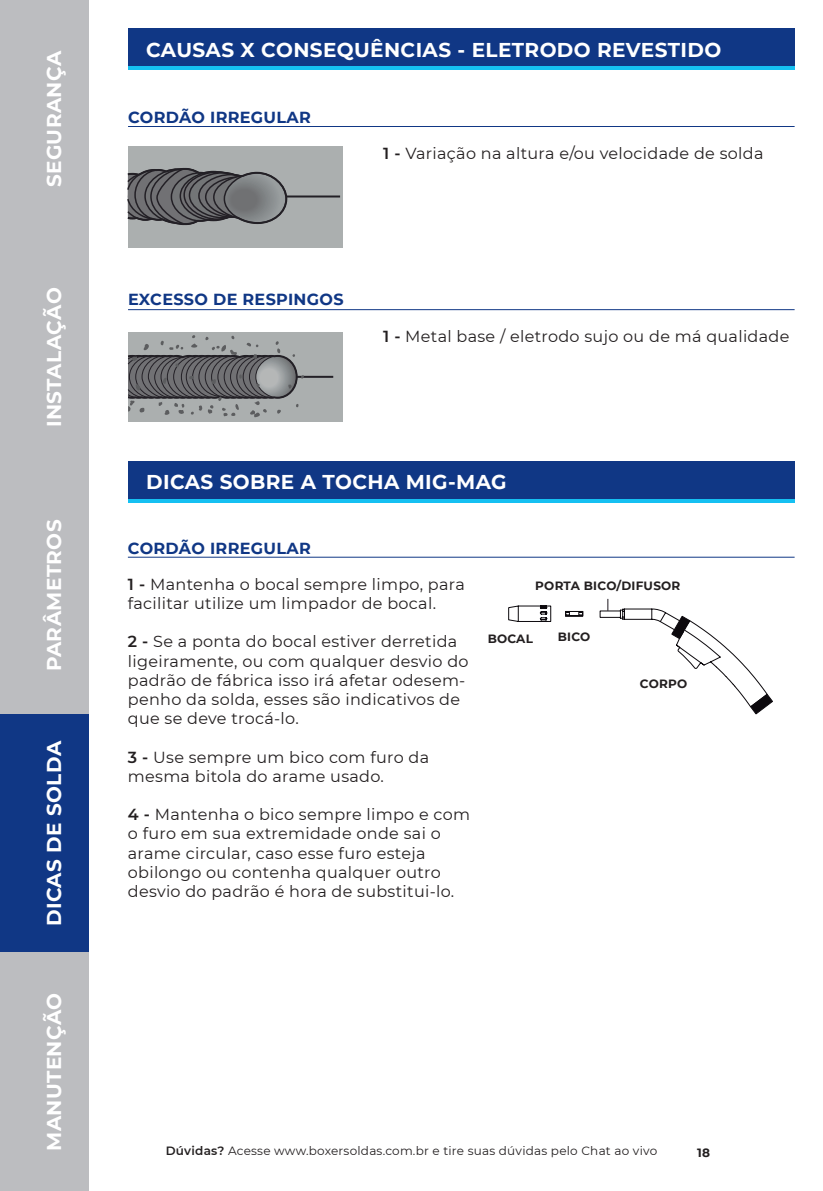
<style>
.page{position:relative;width:823px;height:1191px;background:#fff}
.page>*{position:absolute;margin:0;border:0;box-sizing:border-box;transform-origin:0 0}
.t1{font:700 20px "Montserrat";letter-spacing:.02em;color:#fff}
.t2{font:16px/19.2px "Montserrat";letter-spacing:.02em;color:#231f20}
.t3{font:700 16px "Montserrat";letter-spacing:.02em;color:#103785}
.t4{font:12px "Montserrat";letter-spacing:.02em;color:#231f20}
.t5{font:700 12px "Montserrat";letter-spacing:.02em;color:#231f20}
.s1{font-weight:600}
</style>
<div class="page">
<hr style="left:128px;top:126px;width:666px;height:1px;background:#103785">
<div style="left:128px;top:146px;width:214px;height:101px;background:#abafaf"></div>
<hr style="left:128px;top:195px;width:212px;height:2px;background:#232026">
<svg style="left:127px;top:168px;width:161px;height:58px"></svg>
<hr style="left:128px;top:309px;width:666px;height:1px;background:#103785">
<div style="left:128px;top:332px;width:214px;height:89px;background:#abafaf"></div>
<hr style="left:128px;top:376px;width:205px;height:2px;background:#232026">
<svg style="left:127px;top:335px;width:177px;height:82px"></svg>
<div style="left:128px;top:28px;width:666px;height:42px;background:#103785"></div>
<hr style="left:128px;top:67px;width:666px;height:3px;background:#15c0f2">
<hr style="left:128px;top:557px;width:666px;height:1px;background:#103785">
<svg style="left:508px;top:605px;width:43px;height:17px"></svg>
<div style="left:565px;top:611px;width:17px;height:5px;border:1px solid #0c090d"></div>
<svg style="left:578px;top:611px;width:5px;height:5px"></svg>
<svg style="left:565px;top:611px;width:4px;height:5px"></svg>
<svg style="left:599px;top:599px;width:174px;height:116px"></svg>
<div style="left:128px;top:461px;width:666px;height:42px;background:#103785"></div>
<hr style="left:128px;top:499px;width:666px;height:4px;background:#15c0f2">
<div style="left:0;top:0;width:88px;height:238px;background:#bcbdc0"></div>
<div style="left:0;top:238px;width:88px;height:238px;background:#bcbdc0"></div>
<div style="left:0;top:476px;width:88px;height:238px;background:#bcbdc0"></div>
<div style="left:0;top:714px;width:88px;height:238px;background:#103785"></div>
<div style="left:0;top:952px;width:88px;height:239px;background:#bcbdc0"></div>
<p class="t1" style="left:40px;top:187px;width:138px;rotate:-90deg">SEGURANÇA</p>
<p class="t1" style="left:40px;top:427px;width:141px;rotate:-90deg">INSTALAÇÃO</p>
<p class="t1" style="left:40px;top:671px;width:153px;rotate:-90deg">PARÂMETROS</p>
<p class="t1" style="left:40px;top:926px;width:187px;rotate:-90deg">DICAS DE SOLDA</p>
<p class="t1" style="left:40px;top:1150px;width:159px;rotate:-90deg">MANUTENÇÃO</p>
<p class="t1" style="left:146px;top:35px;width:576px">CAUSAS X CONSEQUÊNCIAS - ELETRODO REVESTIDO</p>
<p class="t3" style="left:128px;top:106px;width:184px">CORDÃO IRREGULAR</p>
<p class="t2" style="left:383px;top:143px;width:381px"><span class="s1">1 -</span> Variação na altura e/ou velocidade de solda</p>
<p class="t3" style="left:128px;top:287px;width:217px">EXCESSO DE RESPINGOS</p>
<p class="t2" style="left:383px;top:326px;width:407px"><span class="s1">1 -</span> Metal base / eletrodo sujo ou de má qualidade</p>
<p class="t1" style="left:146px;top:468px;width:362px">DICAS SOBRE A TOCHA MIG-MAG</p>
<p class="t3" style="left:128px;top:537px;width:184px">CORDÃO IRREGULAR</p>
<p class="t2" style="left:128px;top:574px;width:338px"><span class="s1">1 -</span> Mantenha o bocal sempre limpo, para facilitar utilize um limpador de bocal.</p>
<p class="t2" style="left:128px;top:631px;width:342px"><span class="s1">2 -</span> Se a ponta do bocal estiver derretida ligeiramente, ou com qualquer desvio do padrão de fábrica isso irá afetar odesem&shy;penho da solda, esses são indicativos de que se deve trocá-lo.</p>
<p class="t2" style="left:128px;top:747px;width:302px"><span class="s1">3 -</span> Use sempre um bico com furo da mesma bitola do arame usado.</p>
<p class="t2" style="left:128px;top:804px;width:343px"><span class="s1">4 -</span> Mantenha o bico sempre limpo e com o furo em sua extremidade onde sai o arame circular, caso esse furo esteja obilongo ou contenha qualquer outro desvio do padrão é hora de substitui-lo.</p>
<p class="t5" style="left:535px;top:577px;width:146px">PORTA BICO/DIFUSOR</p>
<p class="t5" style="left:487px;top:629px;width:47px">BOCAL</p>
<p class="t5" style="left:557px;top:628px;width:34px">BICO</p>
<p class="t5" style="left:639px;top:675px;width:49px">CORPO</p>
<p class="t4" style="left:166px;top:1142px;width:492px"><span class="s1">Dúvidas?</span> Acesse www.boxersoldas.com.br e tire suas dúvidas pelo Chat ao vivo</p>
<p class="t5" style="left:696px;top:1143px;width:14px">18</p>
</div>
